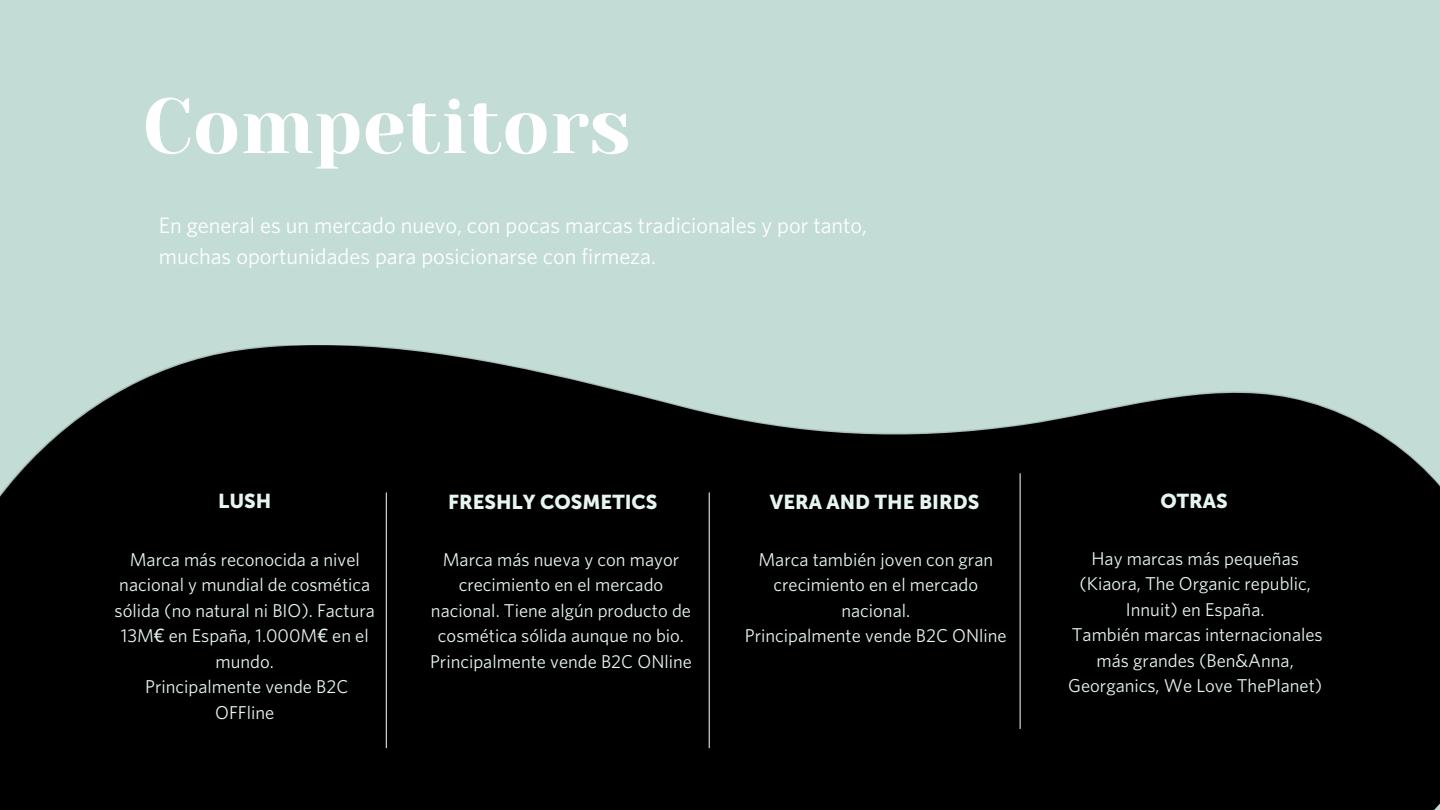
<style>
.page{position:relative;width:1440px;height:810px;background:#c3ddd6}
.page>*{position:absolute;margin:0;border:0;box-sizing:border-box;transform-origin:0 0}
.t1{font:77.7px "Yeseva One";color:#fff}
.t2{font:22.3px/30.9px "Whitney";color:#fff}
.t3{font:20px "Museo Sans 900";color:#e6f5f1}
.t4{font:18.6px/25.5px "Whitney";color:#e6f5f1;text-align:center}
.s1{font-family:"Noto Sans"}
</style>
<div class="page">
<img style="left:0;top:345px;width:1440px;height:465px">
<hr style="left:709px;top:493px;width:1px;height:255px;background:#fff">
<hr style="left:386px;top:493px;width:1px;height:255px;background:#fff">
<hr style="left:1020px;top:474px;width:1px;height:255px;background:#fff">
<p class="t1" style="left:142px;top:82px;width:490px">Competitors</p>
<p class="t2" style="left:159px;top:209px;width:710px">En general es un mercado nuevo, con pocas marcas tradicionales y por tanto, muchas oportunidades para posicionarse con firmeza.</p>
<p class="t3" style="left:218px;top:489px;width:55px">LUSH</p>
<p class="t4" style="left:115px;top:546px;width:262px">Marca más reconocida a nivel nacional y mundial de cosmética sólida (no natural ni BIO). Factura<br>13M<span class="s1">€</span> en España, 1.000M<span class="s1">€</span> en el mundo.</p>
<p class="t4" style="left:145px;top:673px;width:205px">Principalmente vende B2C<br>OFFline</p>
<p class="t3" style="left:448px;top:490px;width:211px">FRESHLY COSMETICS</p>
<p class="t3" style="left:770px;top:490px;width:211px">VERA AND THE BIRDS</p>
<p class="t4" style="left:431px;top:546px;width:262px">Marca más nueva y con mayor crecimiento en el mercado nacional. Tiene algún producto de cosmética sólida aunque no bio.</p>
<p class="t4" style="left:430px;top:648px;width:263px">Principalmente vende B2C ONline</p>
<p class="t4" style="left:758px;top:546px;width:236px">Marca también joven con gran crecimiento en el mercado nacional.</p>
<p class="t4" style="left:745px;top:622px;width:263px">Principalmente vende B2C ONline</p>
<p class="t3" style="left:1160px;top:489px;width:69px">OTRAS</p>
<p class="t4" style="left:1079px;top:545px;width:233px">Hay marcas más pequeñas (Kiaora, The Organic republic,<br>Innuit) en España.</p>
<p class="t4" style="left:1068px;top:622px;width:256px">También marcas internacionales más grandes (Ben&amp;Anna,<br>Georganics, We Love ThePlanet)</p>
</div>
